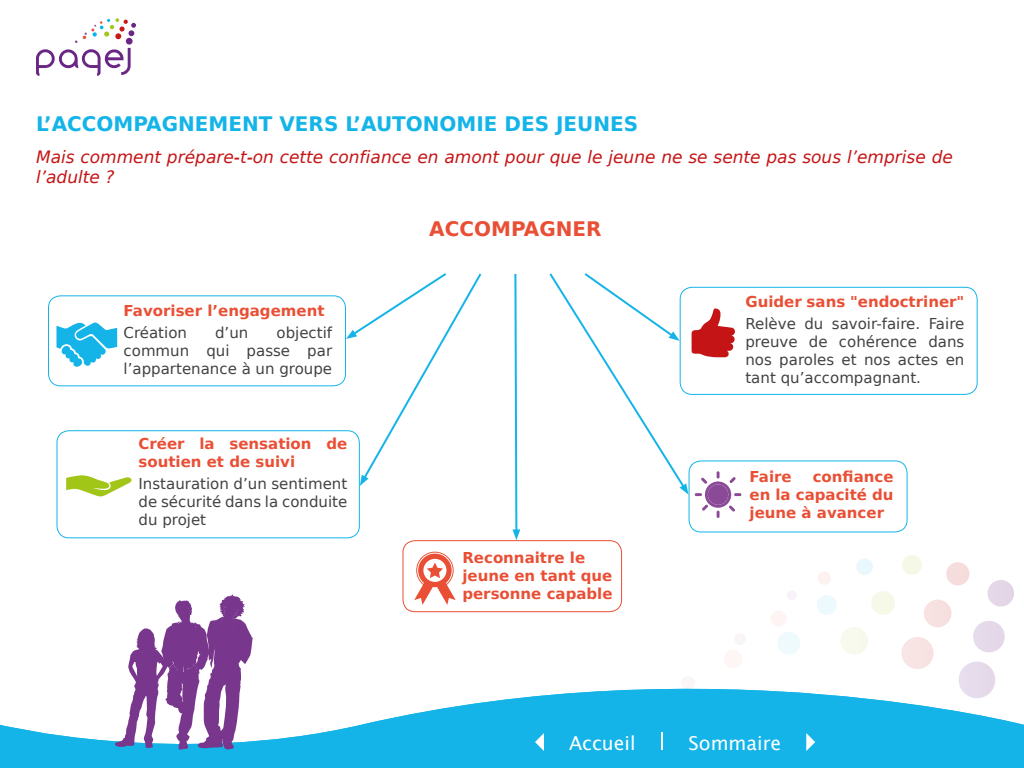
<style>
.page{position:relative;width:1024px;height:768px;background:#fff}
.page>*{position:absolute;margin:0;border:0;box-sizing:border-box;transform-origin:0 0}
.t1{font:700 20px "Bitstream Vera Sans";color:#14b4e9}
.t2{font:700 20px "Bitstream Vera Sans";color:#e94f35}
.t3{font:19.2px "Lucida Grande";color:#fff}
.t4{font:italic 17px/20.4px "Bitstream Vera Sans";color:#c51415}
.t5{font:15px/18px "Bitstream Vera Sans";color:#424241;text-align:justify}
.t6{font:700 15px/18px "Bitstream Vera Sans";color:#e94f35}
</style>
<div class="page">
<svg style="left:36px;top:18px;width:100px;height:58px"></svg>
<div style="left:901px;top:637px;width:33px;height:32px;background:#f8e4e3;border-radius:50%"></div>
<div style="left:840px;top:627px;width:28px;height:28px;background:#f7faec;border-radius:50%"></div>
<div style="left:777px;top:632px;width:23px;height:23px;background:#effafd;border-radius:50%"></div>
<div style="left:973px;top:621px;width:32px;height:31px;background:#e5d9e9;border-radius:50%"></div>
<div style="left:924px;top:600px;width:28px;height:27px;background:#f7e1e0;border-radius:50%"></div>
<div style="left:871px;top:591px;width:24px;height:24px;background:#f6f9e8;border-radius:50%"></div>
<div style="left:817px;top:595px;width:20px;height:20px;background:#edf9fd;border-radius:50%"></div>
<div style="left:771px;top:611px;width:16px;height:16px;background:#fdf4f3;border-radius:50%"></div>
<div style="left:734px;top:633px;width:12px;height:12px;background:#f9f5f9;border-radius:50%"></div>
<div style="left:988px;top:580px;width:26px;height:27px;background:#e3d7e8;border-radius:50%"></div>
<div style="left:946px;top:562px;width:23px;height:23px;background:#f6dddd;border-radius:50%"></div>
<div style="left:902px;top:555px;width:20px;height:20px;background:#f4f8e5;border-radius:50%"></div>
<div style="left:856px;top:558px;width:17px;height:17px;background:#e9f8fd;border-radius:50%"></div>
<div style="left:818px;top:571px;width:13px;height:14px;background:#fdf2f0;border-radius:50%"></div>
<div style="left:787px;top:590px;width:10px;height:11px;background:#f7f3f8;border-radius:50%"></div>
<svg style="left:0;top:644px;width:1024px;height:124px"></svg>
<svg style="left:535px;top:733px;width:9px;height:18px"></svg>
<svg style="left:806px;top:733px;width:9px;height:18px"></svg>
<svg style="left:661px;top:732px;width:2px;height:18px"></svg>
<div style="left:402px;top:540px;width:220px;height:72px;border:1px solid #e94f35;border-radius:12px"></div>
<div style="left:689px;top:460px;width:219px;height:72px;border:1px solid #14b4e9;border-radius:12px"></div>
<div style="left:48px;top:295px;width:298px;height:91px;border:1px solid #14b4e9;border-radius:12px"></div>
<div style="left:56px;top:430px;width:304px;height:108px;border:1px solid #14b4e9;border-radius:12px"></div>
<div style="left:680px;top:287px;width:298px;height:108px;border:1px solid #14b4e9;border-radius:12px"></div>
<svg style="left:56px;top:323px;width:61px;height:44px"></svg>
<svg style="left:66px;top:475px;width:66px;height:21px"></svg>
<svg style="left:414px;top:552px;width:42px;height:53px"></svg>
<svg style="left:346px;top:273px;width:136px;height:213px"></svg>
<svg style="left:512px;top:273px;width:8px;height:267px"></svg>
<svg style="left:549px;top:273px;width:192px;height:245px"></svg>
<svg style="left:115px;top:595px;width:138px;height:155px"></svg>
<h1 class="t1" style="left:36px;top:113px;width:604px">L’ACCOMPAGNEMENT VERS L’AUTONOMIE DES JEUNES</h1>
<p class="t4" style="left:36px;top:147px;width:918px">Mais comment prépare-t-on cette confiance en amont pour que le jeune ne se sente pas sous l’emprise de l’adulte ?</p>
<p class="t6" style="left:124px;top:301px;width:202px">Favoriser l’engagement</p>
<p class="t5" style="left:124px;top:323px;width:65px">Création</p>
<p class="t5" style="left:215px;top:323px;width:35px">d’un</p>
<p class="t5" style="left:124px;top:323px;width:210px;text-indent:153px">objectif commun qui passe par l’appartenance à un groupe</p>
<p class="t6" style="left:139px;top:435px;width:210px">Créer la sensation de soutien et de suivi</p>
<p class="t5" style="left:139px;top:475px;width:210px">Instauration d’un sentiment de sécurité dans la conduite du projet</p>
<h1 class="t2" style="left:429px;top:218px;width:174px">ACCOMPAGNER</h1>
<p class="t6" style="left:462px;top:549px;width:152px">Reconnaitre le jeune en tant que personne capable</p>
<p class="t6" style="left:745px;top:293px;width:220px">Guider sans "endoctriner"</p>
<p class="t5" style="left:745px;top:315px;width:221px">Relève du savoir-faire. Faire preuve de cohérence dans nos paroles et nos actes en tant qu’accompagnant.</p>
<p class="t6" style="left:750px;top:468px;width:146px;text-align:justify;text-indent:63px">confiance en la capacité du jeune à avancer</p>
<p class="t6" style="left:750px;top:468px;width:44px">Faire</p>
<p class="t3" style="left:569px;top:732px;width:68px">Accueil</p>
<p class="t3" style="left:689px;top:732px;width:94px">Sommaire</p>
</div>
